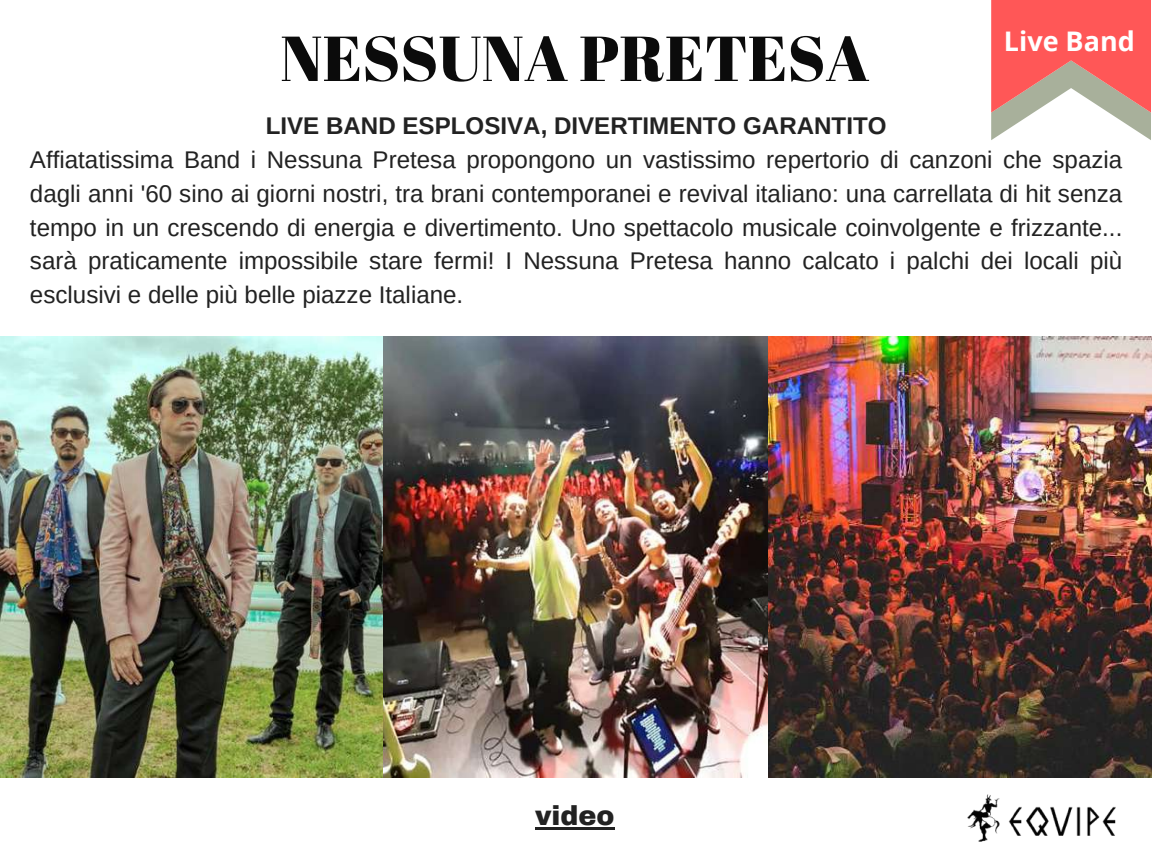
<style>
.page{position:relative;width:1152px;height:864px;background:#fff}
.page>*{position:absolute;margin:0;border:0;box-sizing:border-box;transform-origin:0 0}
.t1{font:63.45px "Abril Fatface";color:#0b0b0b}
.t2{font:700 27px "Open Sans";color:#fff}
.t3{font:900 27px "Archivo";color:#222}
.t4{font:24.15px/33.8px "Arimo";color:#222;text-align:justify}
.t5{font:700 24.15px "Arimo";color:#222}
</style>
<div class="page">
<img style="left:0;top:337px;width:1152px;height:441px">
<hr style="left:535px;top:827px;width:80px;height:3px;background:#222">
<img style="left:967px;top:794px;width:149px;height:48px">
<svg style="left:991px;top:0;width:160px;height:140px"></svg>
<h1 class="t1" style="left:280px;top:14px;width:591px">NESSUNA PRETESA</h1>
<p class="t2" style="left:1004px;top:22px;width:132px">Live Band</p>
<p class="t5" style="left:266px;top:112px;width:622px">LIVE BAND ESPLOSIVA, DIVERTIMENTO GARANTITO</p>
<p class="t4" style="left:30px;top:143px;width:1094px">Affiatatissima Band i Nessuna Pretesa propongono un vastissimo repertorio di canzoni che spazia dagli anni '60 sino ai giorni nostri, tra brani contemporanei e revival italiano: una carrellata di hit senza tempo in un crescendo di energia e divertimento. Uno spettacolo musicale coinvolgente e frizzante... sarà praticamente impossibile stare fermi! I Nessuna Pretesa hanno calcato i palchi dei locali più esclusivi e delle più belle piazze Italiane.</p>
<p class="t3" style="left:535px;top:801px;width:81px">video</p>
</div>
